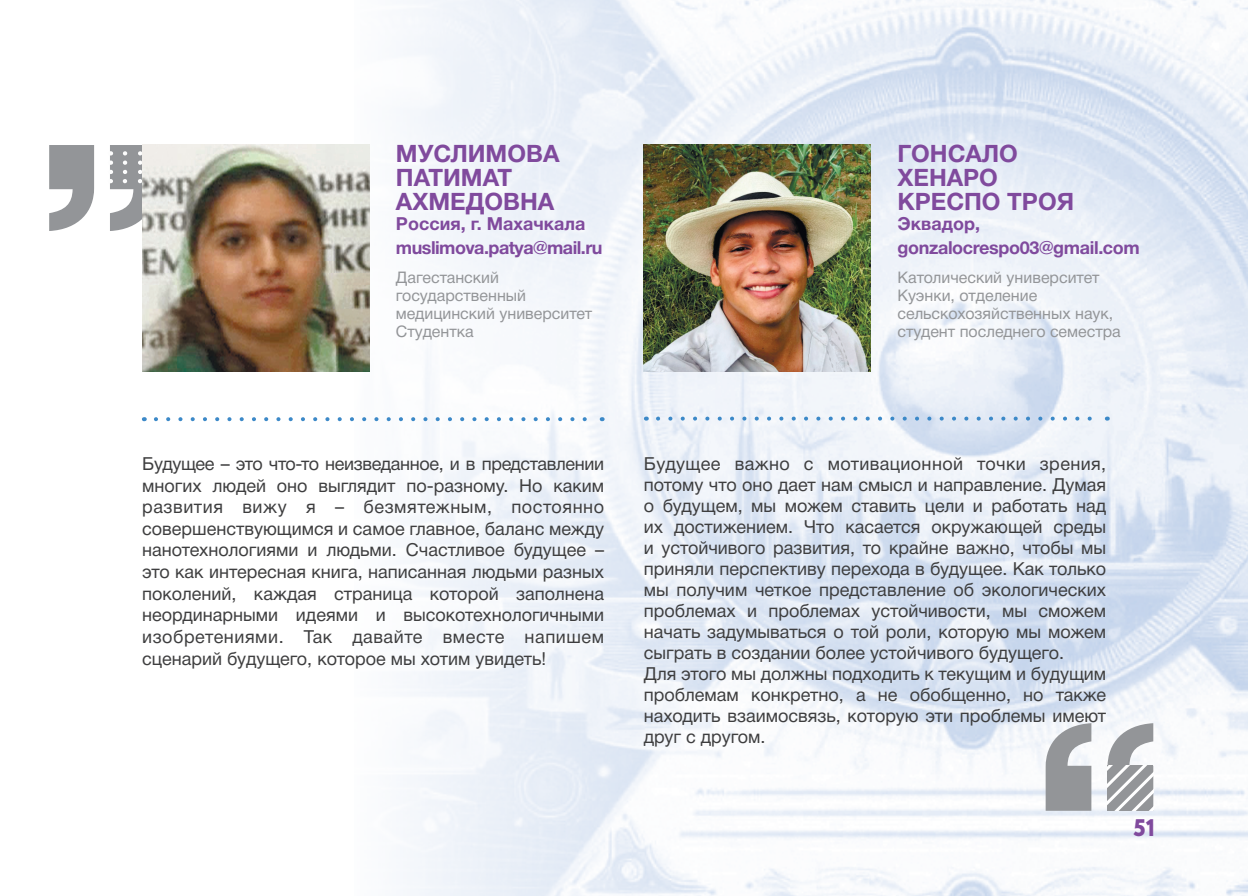
<style>
.page{position:relative;width:1248px;height:896px;background:#fff}
.page>*{position:absolute;margin:0;border:0;box-sizing:border-box;transform-origin:0 0}
.t1{font:700 24px/24px "Helvetica Neue Cyr";color:#804a9d}
.t2{font:800 24px "Circe";color:#804a9d}
.t3{font:18px/21px "Helvetica Neue Cyr";color:#3e3e3f;text-align:justify}
.t4{font:700 18px "Helvetica Neue Cyr";letter-spacing:-.02em;color:#804a9d}
.t5{font:700 18px "Helvetica Neue Cyr";color:#804a9d}
.t6{font:16px/18px "Helvetica Neue Cyr";color:#939598}
</style>
<div class="page">
<img style="left:354px;top:0;width:893px;height:896px">
<svg style="left:49px;top:145px;width:45px;height:86px"></svg>
<svg style="left:110px;top:145px;width:32px;height:86px"></svg>
<svg style="left:1045px;top:723px;width:46px;height:88px"></svg>
<svg style="left:1107px;top:723px;width:46px;height:88px"></svg>
<img style="left:643px;top:145px;width:227px;height:227px">
<img style="left:142px;top:145px;width:227px;height:227px">
<svg style="left:156px;top:417px;width:439px;height:4px"></svg>
<svg style="left:658px;top:416px;width:442px;height:4px"></svg>
<p class="t1" style="left:396px;top:142px;width:165px">МУСЛИМОВА<br>ПАТИМАТ<br>АХМЕДОВНА</p>
<p class="t5" style="left:396px;top:214px;width:191px">Россия, г. Махачкала</p>
<p class="t4" style="left:396px;top:238px;width:208px">muslimova.patya@mail.ru</p>
<p class="t6" style="left:396px;top:269px;width:198px">Дагестанский государственный медицинский университет<br>Студентка</p>
<p class="t1" style="left:897px;top:141px;width:178px">ГОНСАЛО<br>ХЕНАРО<br>КРЕСПО ТРОЯ</p>
<p class="t5" style="left:897px;top:213px;width:84px">Эквадор,</p>
<p class="t4" style="left:897px;top:237px;width:244px">gonzalocrespo03@gmail.com</p>
<p class="t6" style="left:897px;top:269px;width:225px">Католический университет<br>Куэнки, отделение сельскохозяйственных наук, студент последнего семестра</p>
<p class="t3" style="left:142px;top:453px;width:463px;line-height:21.6px">Будущее – это что-то неизведанное, и в представлении многих людей оно выглядит по-разному. Но каким развития вижу я – безмятежным, постоянно совершенствующимся и самое главное, баланс между нанотехнологиями и людьми. Счастливое будущее – это как интересная книга, написанная людьми разных поколений, каждая страница которой заполнена неординарными идеями и высокотехнологичными изобретениями. Так давайте вместе напишем сценарий будущего, которое мы хотим увидеть!</p>
<p class="t3" style="left:643px;top:453px;width:464px">Будущее важно с мотивационной точки зрения, потому что оно дает нам смысл и направление. Думая о будущем, мы можем ставить цели и работать над их достижением. Что касается окружающей среды и устойчивого развития, то крайне важно, чтобы мы приняли перспективу перехода в будущее. Как только мы получим четкое представление об экологических проблемах и проблемах устойчивости, мы сможем начать задумываться о той роли, которую мы можем сыграть в создании более устойчивого будущего.</p>
<p class="t3" style="left:643px;top:663px;width:464px">Для этого мы должны подходить к текущим и будущим проблемам конкретно, а не обобщенно, но также находить взаимосвязь, которую эти проблемы имеют друг с другом.</p>
<p class="t2" style="left:1133px;top:811px;width:23px">51</p>
</div>
